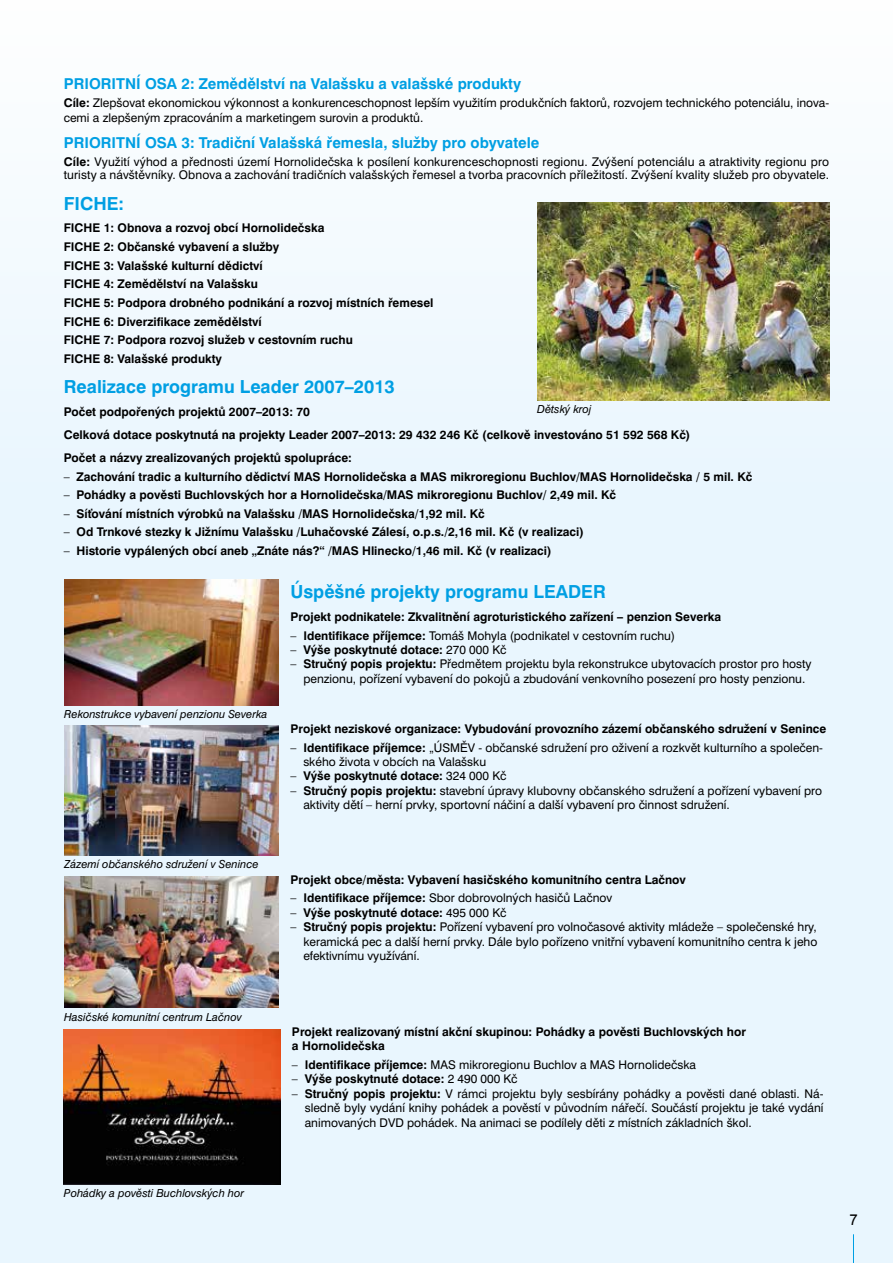
<style>
.page{position:relative;width:893px;height:1263px;background:#e9f6fe}
.page>*{position:absolute;margin:0;border:0;box-sizing:border-box;transform-origin:0 0}
.t1{font:700 18px "Swiss 721 AT";color:#009fe3}
.t2{font:700 15px "Swiss 721 AT";color:#009fe3}
.t3{font:15px "Arial";color:#000}
.t4{font:12px/14.4px "Swiss 721 AT";color:#000}
.t5{font:700 12px/18.6px "Swiss 721 AT";color:#000}
.t6{font:italic 11.1px "Swiss 721 AT";color:#000}
.s1{font-weight:700}
.s2{font-weight:400}
</style>
<div class="page">
<div style="left:0;top:0;width:893px;height:502px;background:#f4fafe"></div>
<img style="left:64px;top:580px;width:215px;height:125px">
<img style="left:64px;top:725px;width:215px;height:130px">
<img style="left:64px;top:876px;width:215px;height:132px">
<img style="left:64px;top:1029px;width:216px;height:156px">
<img style="left:537px;top:203px;width:292px;height:197px">
<svg style="left:853px;top:1234px;width:1px;height:29px"></svg>
<p class="t2" style="left:64px;top:74px;width:20px">Prioritní</p>
<p class="t2" style="left:145px;top:74px;width:12px">osa</p>
<p class="t2" style="left:182px;top:74px;width:341px">2: Zemědělství na Valašsku a valašské produkty</p>
<p class="t4" style="left:64px;top:96px;width:767px"><span class="s1">Cíle:</span> Zlepšovat ekonomickou výkonnost a konkurenceschopnost lepším využitím produkčních faktorů, rozvojem technického potenciálu, inova&shy;cemi a zlepšeným zpracováním a marketingem surovin a produktů.</p>
<p class="t2" style="left:64px;top:134px;width:20px">Prioritní</p>
<p class="t2" style="left:145px;top:134px;width:12px">osa</p>
<p class="t2" style="left:182px;top:134px;width:359px">3: Tradiční Valašská řemesla, služby pro obyvatele</p>
<p class="t4" style="left:64px;top:155px;width:767px;line-height:13.5px"><span class="s1">Cíle:</span> Využití výhod a přednosti území Hornolidečska k posílení konkurenceschopnosti regionu. Zvýšení potenciálu a atraktivity regionu pro turisty a návštěvníky. Obnova a zachování tradičních valašských řemesel a tvorba pracovních příležitostí. Zvýšení kvality služeb pro obyvatele.</p>
<h1 class="t1" style="left:64px;top:192px;width:62px">FICHE:</h1>
<p class="t5" style="left:64px;top:219px;width:371px">FICHE 1: Obnova a rozvoj obcí Hornolidečska<br>FICHE 2: Občanské vybavení a služby<br>FICHE 3: Valašské kulturní dědictví<br>FICHE 4: Zemědělství na Valašsku<br>FICHE 5: Podpora drobného podnikání a rozvoj místních řemesel FICHE 6: Diverzifikace zemědělství<br>FICHE 7: Podpora rozvoj služeb v cestovním ruchu<br>FICHE 8: Valašské produkty</p>
<h1 class="t1" style="left:64px;top:376px;width:332px">Realizace programu Leader 2007–2013</h1>
<p class="t5" style="left:64px;top:400px;width:628px;line-height:23px">Počet podpořených projektů 2007–2013: 70<br>Celková dotace poskytnutá na projekty Leader 2007–2013: 29 432 246 Kč (celkově investováno 51 592 568 Kč)<br>Počet a názvy zrealizovaných projektů spolupráce:</p>
<p class="t5" style="left:64px;top:467px;width:690px"><span class="s2">–</span> Zachování tradic a kulturního dědictví MAS Hornolidečska a MAS mikroregionu Buchlov/MAS Hornolidečska / 5 mil. Kč</p>
<p class="t5" style="left:64px;top:485px;width:554px"><span class="s2">–</span> Pohádky a pověsti Buchlovských hor a Hornolidečska/MAS mikroregionu Buchlov/ 2,49 mil. Kč</p>
<p class="t5" style="left:64px;top:504px;width:423px"><span class="s2">–</span> Síťování místních výrobků na Valašsku /MAS Hornolidečska/1,92 mil. Kč</p>
<p class="t5" style="left:64px;top:523px;width:522px"><span class="s2">–</span> Od Trnkové stezky k Jižnímu Valašsku /Luhačovské Zálesí, o.p.s./2,16 mil. Kč (v realizaci)</p>
<p class="t5" style="left:64px;top:541px;width:489px"><span class="s2">–</span> Historie vypálených obcí aneb „Znáte nás?“ /MAS Hlinecko/1,46 mil. Kč (v realizaci)</p>
<h1 class="t1" style="left:291px;top:581px;width:317px">Úspěšné projekty programu LEADER</h1>
<p class="t5" style="left:291px;top:607px;width:432px">Projekt podnikatele: Zkvalitnění agroturistického zařízení – penzion Severka</p>
<p class="t4" style="left:291px;top:628px;width:386px">– <span class="s1">Identifikace příjemce:</span> Tomáš Mohyla (podnikatel v cestovním ruchu)</p>
<p class="t5" style="left:291px;top:640px;width:217px"><span class="s2">–</span> Výše poskytnuté dotace: <span class="s2">270 000 Kč</span></p>
<p class="t4" style="left:291px;top:657px;width:522px;text-align:center">– <span class="s1">Stručný popis projektu:</span> Předmětem projektu byla rekonstrukce ubytovacích prostor pro hosty penzionu, pořízení vybavení do pokojů a zbudování venkovního posezení pro hosty penzionu.</p>
<p class="t5" style="left:291px;top:719px;width:537px">Projekt neziskové organizace: Vybudování provozního zázemí občanského sdružení v Senince</p>
<p class="t4" style="left:303px;top:740px;width:521px;text-indent:-13px">– <span class="s1">Identifikace příjemce:</span> „ÚSMĚV - občanské sdružení pro oživení a rozkvět kulturního a společen&shy;ského života v obcích na Valašsku</p>
<p class="t5" style="left:291px;top:767px;width:217px"><span class="s2">–</span> Výše poskytnuté dotace: <span class="s2">324 000 Kč</span></p>
<p class="t4" style="left:303px;top:783px;width:520px;text-indent:-13px">– <span class="s1">Stručný popis projektu:</span> stavební úpravy klubovny občanského sdružení a pořízení vybavení pro aktivity dětí – herní prvky, sportovní náčiní a další vybavení pro činnost sdružení.</p>
<p class="t6" style="left:537px;top:402px;width:56px">Dětský kroj</p>
<p class="t6" style="left:64px;top:708px;width:205px">Rekonstrukce vybavení penzionu Severka</p>
<p class="t6" style="left:64px;top:858px;width:196px">Zázemí občanského sdružení v Senince</p>
<p class="t6" style="left:64px;top:1010px;width:179px">Hasičské komunitní centrum Lačnov</p>
<p class="t5" style="left:291px;top:870px;width:397px">Projekt obce/města: Vybavení hasičského komunitního centra Lačnov</p>
<p class="t4" style="left:291px;top:891px;width:323px">– <span class="s1">Identifikace příjemce:</span> Sbor dobrovolných hasičů Lačnov</p>
<p class="t5" style="left:291px;top:903px;width:217px"><span class="s2">–</span> Výše poskytnuté dotace: <span class="s2">495 000 Kč</span></p>
<p class="t4" style="left:303px;top:920px;width:516px;text-align:justify;text-indent:-13px">– <span class="s1">Stručný popis projektu:</span> Pořízení vybavení pro volnočasové aktivity mládeže – společenské hry, keramická pec a další herní prvky. Dále bylo pořízeno vnitřní vybavení komunitního centra k jeho efektivnímu využívání.</p>
<p class="t5" style="left:292px;top:1024px;width:456px;line-height:14.4px">Projekt realizovaný místní akční skupinou: Pohádky a pověsti Buchlovských hor a Hornolidečska</p>
<p class="t4" style="left:292px;top:1057px;width:406px">– <span class="s1">Identifikace příjemce:</span> MAS mikroregionu Buchlov a MAS Hornolidečska</p>
<p class="t5" style="left:292px;top:1070px;width:227px"><span class="s2">–</span> Výše poskytnuté dotace: <span class="s2">2 490 000 Kč</span></p>
<p class="t4" style="left:305px;top:1086px;width:520px;text-align:justify;text-indent:-13px">– <span class="s1">Stručný popis projektu:</span> V rámci projektu byly sesbírány pohádky a pověsti dané oblasti. Ná&shy;sledně byly vydání knihy pohádek a pověstí v původním nářečí. Součástí projektu je také vydání animovaných DVD pohádek. Na animaci se podílely děti z místních základních škol.</p>
<p class="t6" style="left:64px;top:1187px;width:182px">Pohádky a pověsti Buchlovských hor</p>
<p class="t3" style="left:849px;top:1210px;width:10px">7</p>
</div>
